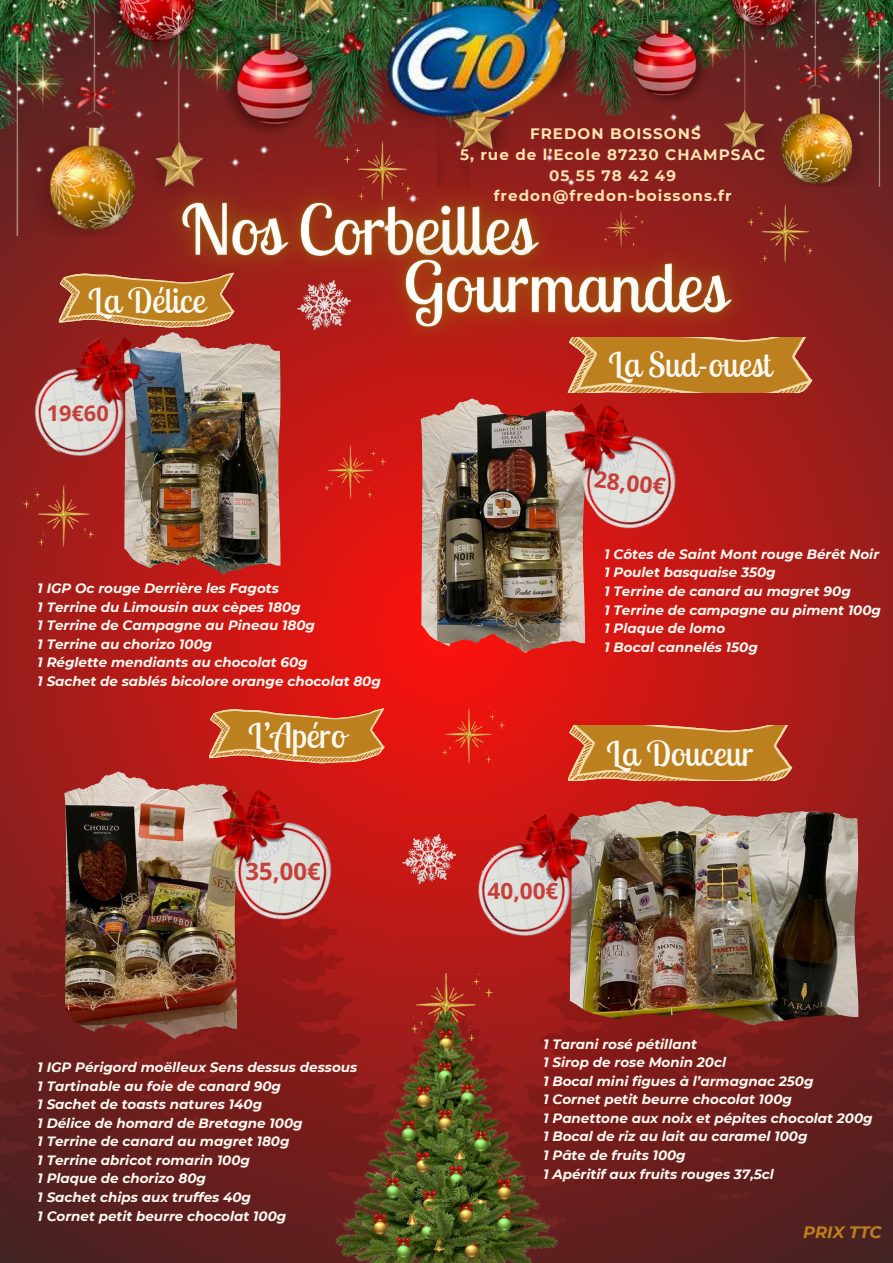
<style>
.page{position:relative;width:893px;height:1263px;background:#fff}
.page>*{position:absolute;margin:0;border:0;box-sizing:border-box;transform-origin:0 0}
.t1{font:34.5px "Lobster Two";color:#fcf9f1}
.t2{font:700 23.92px "Open Sans";color:#c6403a}
.t3{font:700 22.8px "Open Sans";color:#c6403a}
.t4{font:700 22.58px "Open Sans";color:#c6403a}
.t5{font:700 21.75px "Open Sans";color:#c6403a}
.t6{font:italic 700 16.5px "Montserrat";color:#bc801f}
.t7{font:700 15.15px/20.9px "Montserrat";letter-spacing:.07em;color:#ffe3af;text-align:center}
.t8{font:italic 700 13.5px/18.6px "Montserrat";color:#fcf9f1}
</style>
<div class="page">
<svg style="left:0;top:187px;width:893px;height:612px;background:#b71f1b"></svg>
<img style="left:0;top:799px;width:370px;height:464px">
<img style="left:370px;top:799px;width:523px;height:464px">
<img style="left:89px;top:235px;width:221px;height:130px">
<img style="left:468px;top:0;width:425px;height:187px">
<img style="left:0;top:0;width:468px;height:235px">
<img style="left:411px;top:974px;width:81px;height:38px">
<img style="left:326px;top:1012px;width:241px;height:251px">
<img style="left:310px;top:150px;width:515px;height:272px">
<img style="left:24px;top:485px;width:69px;height:62px">
<img style="left:604px;top:211px;width:40px;height:36px">
<img style="left:344px;top:142px;width:66px;height:58px">
<img style="left:387px;top:0;width:177px;height:116px">
<img style="left:748px;top:205px;width:64px;height:57px">
<svg style="left:59px;top:273px;width:175px;height:54px;background:#ba792e"></svg>
<img style="left:124px;top:355px;width:121px;height:219px">
<img style="left:18px;top:316px;width:147px;height:158px">
<img style="left:421px;top:422px;width:127px;height:230px">
<img style="left:541px;top:379px;width:153px;height:166px">
<svg style="left:567px;top:337px;width:245px;height:55px;background:#bf802c"></svg>
<svg style="left:209px;top:708px;width:175px;height:55px;background:#c7752f"></svg>
<img style="left:297px;top:280px;width:54px;height:49px">
<img style="left:65px;top:796px;width:133px;height:242px">
<img style="left:188px;top:763px;width:163px;height:174px">
<img style="left:325px;top:445px;width:60px;height:54px">
<svg style="left:568px;top:726px;width:224px;height:55px;background:#c2812e"></svg>
<img style="left:569px;top:822px;width:224px;height:203px">
<img style="left:461px;top:790px;width:153px;height:164px">
<img style="left:402px;top:835px;width:53px;height:48px">
<img style="left:442px;top:708px;width:62px;height:55px">
<h1 class="t1" style="left:88px;top:278px;width:119px">La Délice</h1>
<h3 class="t5" style="left:47px;top:398px;width:64px">19€60</h3>
<p class="t8" style="left:38px;top:579px;width:345px">1 IGP Oc rouge Derrière les Fagots<br>1 Terrine du Limousin aux cèpes 180g<br>1 Terrine de Campagne au Pineau 180g<br>1 Terrine au chorizo 100g<br>1 Réglette mendiants au chocolat 60g<br>1 Sachet de sablés bicolore orange chocolat 80g</p>
<h1 class="t1" style="left:248px;top:714px;width:98px">L’Apéro</h1>
<h2 class="t2" style="left:245px;top:855px;width:77px;rotate:-1deg">35,00€</h2>
<p class="t8" style="left:38px;top:1058px;width:321px">1 IGP Périgord moëlleux Sens dessus dessous<br>1 Tartinable au foie de canard 90g<br>1 Sachet de toasts natures 140g<br>1 Délice de homard de Bretagne 100g<br>1 Terrine de canard au magret 180g<br>1 Terrine abricot romarin 100g<br>1 Plaque de chorizo 80g<br>1 Sachet chips aux truffes 40g<br>1 Cornet petit beurre chocolat 100g</p>
<p class="t7" style="left:460px;top:123px;width:307px">FREDON BOISSONS<br>5, rue de l’Ecole 87230 CHAMPSAC<br>05 55 78 42 49 fredon@fredon-boissons.fr</p>
<h1 class="t1" style="left:608px;top:343px;width:164px">La Sud-ouest</h1>
<h3 class="t3" style="left:596px;top:463px;width:73px;rotate:6deg">28,00€</h3>
<p class="t8" style="left:604px;top:545px;width:278px">1 Côtes de Saint Mont rouge Bérêt Noir<br>1 Poulet basquaise 350g<br>1 Terrine de canard au magret 90g<br>1 Terrine de campagne au piment 100g<br>1 Plaque de lomo<br>1 Bocal cannelés 150g</p>
<h3 class="t4" style="left:487px;top:875px;width:72px">40,00€</h3>
<h1 class="t1" style="left:606px;top:731px;width:148px">La Douceur</h1>
<p class="t8" style="left:543px;top:1034px;width:331px">1 Tarani rosé pétillant<br>1 Sirop de rose Monin 20cl<br>1 Bocal mini figues à l’armagnac 250g<br>1 Cornet petit beurre chocolat 100g<br>1 Panettone aux noix et pépites chocolat 200g<br>1 Bocal de riz au lait au caramel 100g<br>1 Pâte de fruits 100g<br>1 Apéritif aux fruits rouges 37,5cl</p>
<p class="t6" style="left:803px;top:1222px;width:80px">PRIX TTC</p>
</div>
